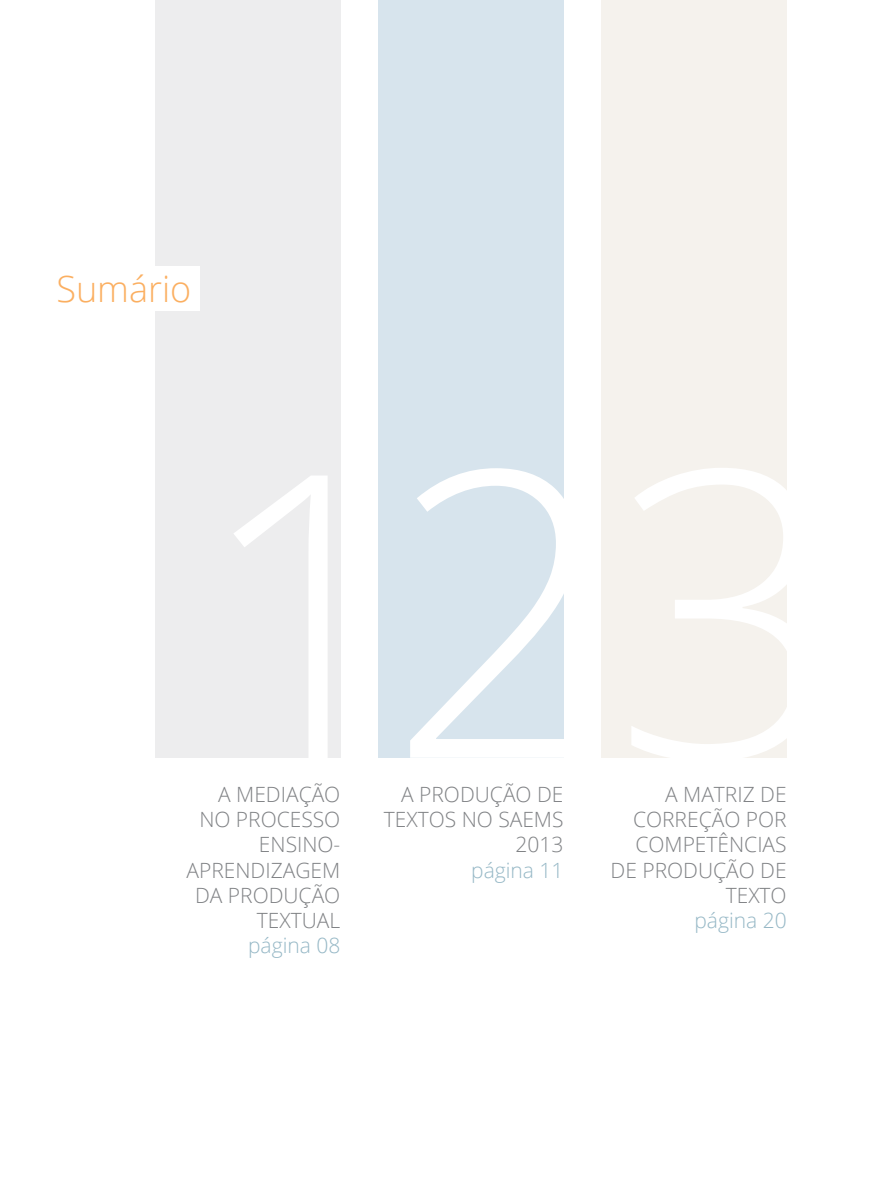
<style>
.page{position:relative;width:893px;height:1191px;background:#fff}
.page>*{position:absolute;margin:0;border:0;box-sizing:border-box;transform-origin:0 0}
.t1{font:300 399.75px "Open Sans";color:#fff}
.t2{font:300 36px "Open Sans";color:#fbaf61}
.t3{font:300 21px/25.2px "Open Sans";color:#808285;text-align:right}
.t4{font:300 21px "Open Sans";color:#96b8c6}
</style>
<div class="page">
<div style="left:155px;top:0;width:185px;height:757px;background:#ededee"></div>
<div style="left:48px;top:266px;width:152px;height:44px;background:#fff"></div>
<div style="left:378px;top:0;width:185px;height:757px;background:#d7e4ed"></div>
<div style="left:602px;top:0;width:185px;height:757px;background:#f5f2ed"></div>
<h2 class="t2" style="left:56px;top:264px;width:136px">Sumário</h2>
<p class="t3" style="left:187px;top:781px;width:155px">A MEDIAÇÃO<br>NO PROCESSO<br>ENSINO-<br>APRENDIZAGEM<br>DA PRODUÇÃO<br>TEXTUAL</p>
<p class="t4" style="left:248px;top:931px;width:94px">página 08</p>
<h1 class="t1" style="left:388px;top:338px;width:455px">23</h1>
<p class="t3" style="left:384px;top:781px;width:181px">A PRODUÇÃO DE<br>TEXTOS NO SAEMS<br>2013</p>
<p class="t4" style="left:471px;top:855px;width:94px">página 11</p>
<p class="t3" style="left:610px;top:781px;width:178px">A MATRIZ DE<br>CORREÇÃO POR<br>COMPETÊNCIAS<br>DE PRODUÇÃO DE<br>TEXTO</p>
<p class="t4" style="left:694px;top:906px;width:94px">página 20</p>
</div>
